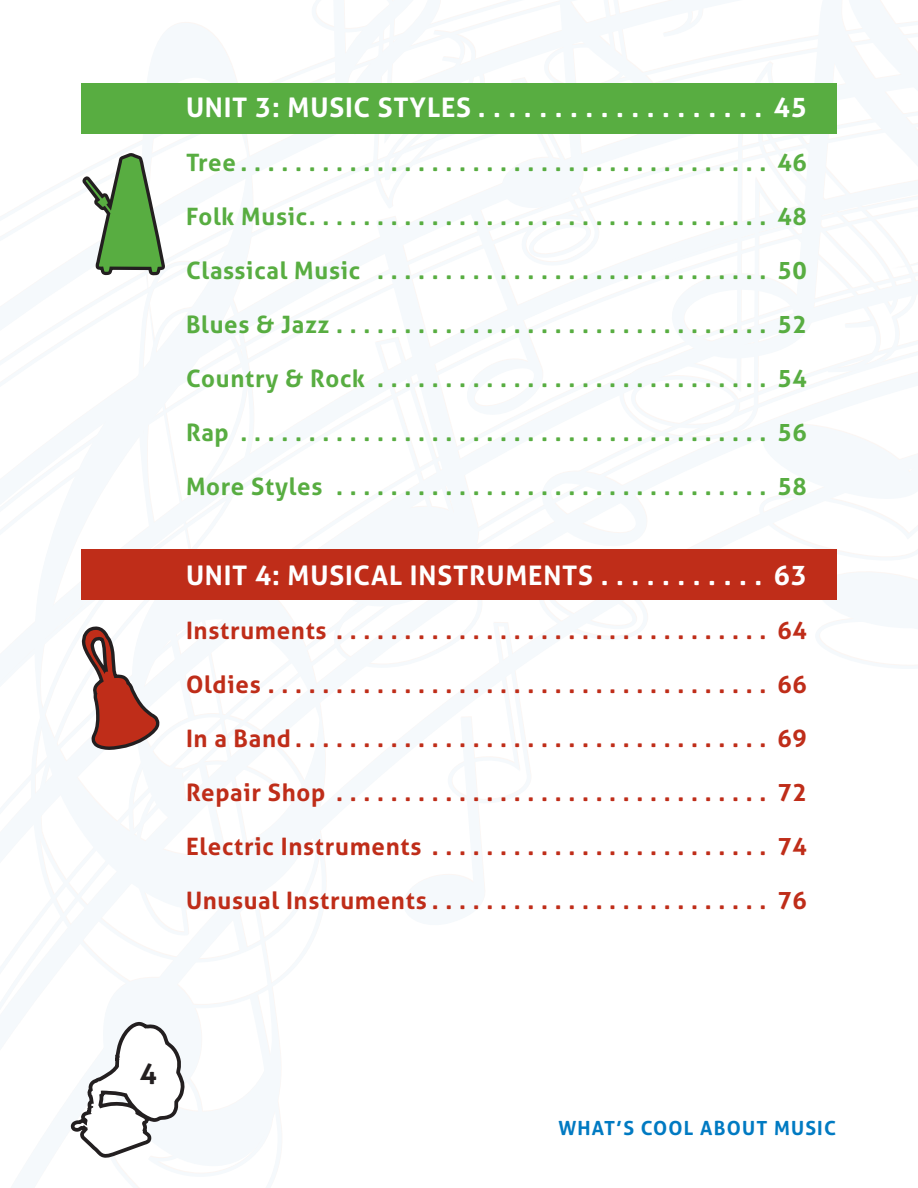
<style>
.page{position:relative;width:918px;height:1188px;background:#fff}
.page>*{position:absolute;margin:0;border:0;box-sizing:border-box;transform-origin:0 0}
.t1{font:700 28.5px "Aller";color:#231f20}
.Body{font:700 27px "Aller";letter-spacing:.03em;color:#fff}
.Body-2{font:700 24px "Aller";letter-spacing:.03em;color:#58ad41}
.Body-3{font:700 24px "Aller";letter-spacing:.03em;color:#bf2d19}
.t2{font:700 19.5px "Aller";letter-spacing:.06em;color:#007ac2}
</style>
<div class="page">
<svg style="left:741px;top:0;width:177px;height:331px"></svg>
<svg style="left:544px;top:600px;width:103px;height:36px"></svg>
<svg style="left:551px;top:471px;width:95px;height:62px"></svg>
<svg style="left:757px;top:310px;width:161px;height:83px"></svg>
<svg style="left:773px;top:424px;width:144px;height:241px"></svg>
<svg style="left:257px;top:1px;width:484px;height:428px"></svg>
<svg style="left:71px;top:1022px;width:113px;height:136px"></svg>
<div style="left:81px;top:549px;width:756px;height:51px;background:#bf2d19"></div>
<div style="left:81px;top:83px;width:756px;height:50px;background:#58ad41"></div>
<svg style="left:82px;top:627px;width:77px;height:123px"></svg>
<svg style="left:82px;top:153px;width:83px;height:122px"></svg>
<p class="Body" style="left:186px;top:91px;width:623px">UNIT 3: MUSIC STYLES . . . . . . . . . . . . . . . . . . . 45</p>
<p class="Body-2" style="left:186px;top:148px;width:623px">Tree . . . . . . . . . . . . . . . . . . . . . . . . . . . . . . . . . . . . . . . 46</p>
<p class="Body-2" style="left:186px;top:202px;width:622px">Folk Music . . . . . . . . . . . . . . . . . . . . . . . . . . . . . . . . . . 48</p>
<p class="Body-2" style="left:186px;top:256px;width:622px">Classical Music . . . . . . . . . . . . . . . . . . . . . . . . . . . . . 50</p>
<p class="Body-2" style="left:186px;top:310px;width:622px">Blues &amp; Jazz . . . . . . . . . . . . . . . . . . . . . . . . . . . . . . . . 52</p>
<p class="Body-2" style="left:186px;top:364px;width:622px">Country &amp; Rock . . . . . . . . . . . . . . . . . . . . . . . . . . . . . 54</p>
<p class="Body-2" style="left:186px;top:418px;width:622px">Rap . . . . . . . . . . . . . . . . . . . . . . . . . . . . . . . . . . . . . . . 56</p>
<p class="Body-2" style="left:186px;top:472px;width:622px">More Styles . . . . . . . . . . . . . . . . . . . . . . . . . . . . . . . . 58</p>
<p class="Body" style="left:186px;top:559px;width:623px">UNIT 4: MUSICAL INSTRUMENTS . . . . . . . . . . . 63</p>
<p class="Body-3" style="left:186px;top:616px;width:623px">Instruments . . . . . . . . . . . . . . . . . . . . . . . . . . . . . . . . 64</p>
<p class="Body-3" style="left:186px;top:670px;width:622px">Oldies . . . . . . . . . . . . . . . . . . . . . . . . . . . . . . . . . . . . . 66</p>
<p class="Body-3" style="left:186px;top:724px;width:622px">In a Band . . . . . . . . . . . . . . . . . . . . . . . . . . . . . . . . . . . 69</p>
<p class="Body-3" style="left:186px;top:778px;width:622px">Repair Shop . . . . . . . . . . . . . . . . . . . . . . . . . . . . . . . . 72</p>
<p class="Body-3" style="left:186px;top:832px;width:622px">Electric Instruments . . . . . . . . . . . . . . . . . . . . . . . . . 74</p>
<p class="Body-3" style="left:186px;top:886px;width:622px">Unusual Instruments . . . . . . . . . . . . . . . . . . . . . . . . . 76</p>
<p class="t1" style="left:140px;top:1056px;width:19px">4</p>
<p class="t2" style="left:558px;top:1116px;width:279px">WHAT’S COOL ABOUT MUSIC</p>
</div>
